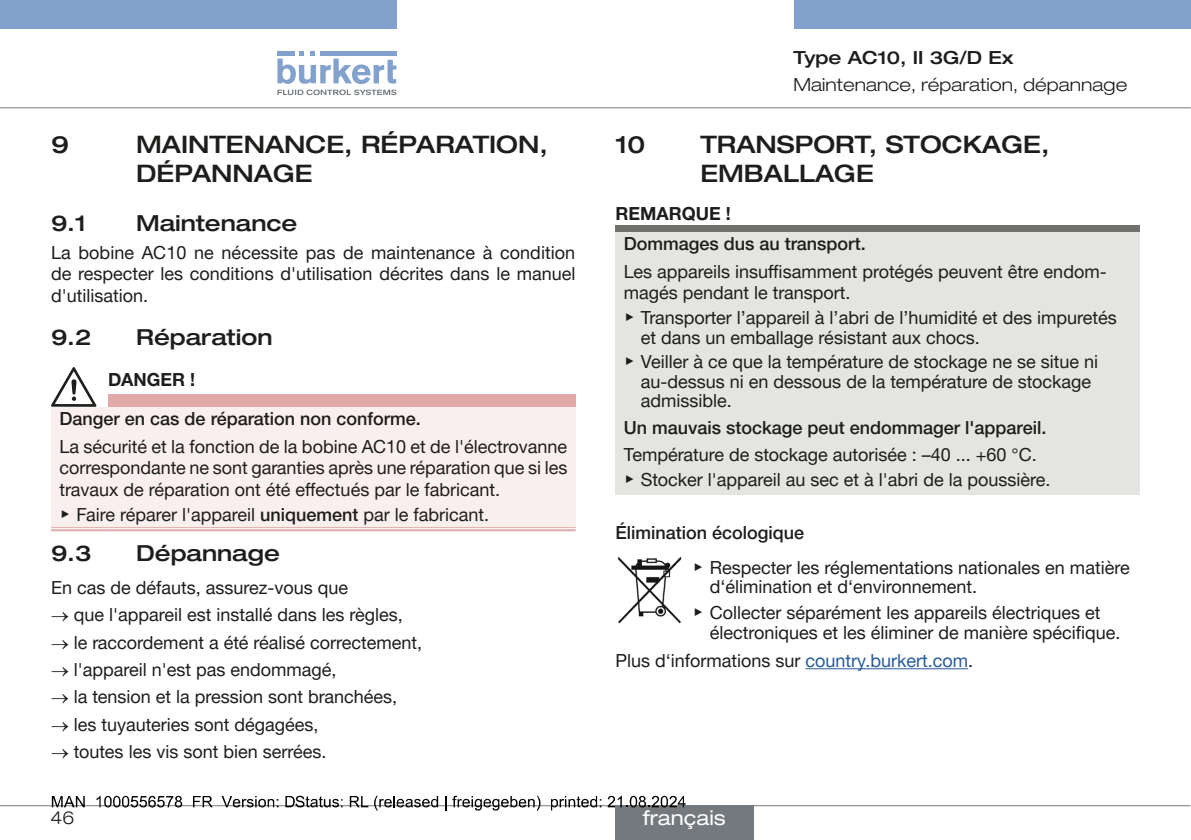
<style>
.page{position:relative;width:1191px;height:840px;background:#fff}
.page>*{position:absolute;margin:0;border:0;box-sizing:border-box;transform-origin:0 0}
.t1{font:500 expanded 24px/28.8px "Helvetica Neue LTW1 G";color:#1d1d1b}
.t2{font:500 expanded 22px "Helvetica Neue LTW1 G";color:#1d1d1b}
.t3{font:expanded 20px "Helvetica Neue LTW1 G";color:#fff}
.t4{font:18px/21.6px "Helvetica Neue LTW1 G";color:#1d1d1b}
.t5{font:500 18px "Helvetica Neue LTW1 G";color:#1d1d1b}
.t6{font:300 expanded 18px "Helvetica Neue LTW1 G";color:#1d1d1b}
.t7{font:500 expanded 18px "Helvetica Neue LTW1 G";color:#1d1d1b}
.t8{font:700 18px "Helvetica Neue LTW1 G";color:#1d1d1b}
.s1{font-family:"Arial Unicode MS"}
.s2{font-weight:500}
.s3{color:#275b9c}
</style>
<div class="page">
<svg style="left:1190px;top:0;width:1px;height:28px"></svg>
<div style="left:0;top:0;width:396px;height:28px;background:#82a2cd"></div>
<div style="left:793px;top:0;width:397px;height:28px;background:#82a2cd"></div>
<svg style="left:277px;top:51px;width:119px;height:44px"></svg>
<hr style="left:0;top:107px;width:1190px;height:1px;background:#73797d">
<div style="left:108px;top:394px;width:467px;height:12px;background:#e2a9a9"></div>
<div style="left:51px;top:406px;width:524px;height:123px;background:#faefef"></div>
<hr style="left:51px;top:527px;width:57px;height:4px;background:#fbf3f3">
<hr style="left:108px;top:527px;width:467px;height:4px;background:#fbf3f3">
<hr style="left:51px;top:527px;width:57px;height:1px;background:#e2a9a9">
<hr style="left:51px;top:529px;width:57px;height:2px;background:#e2a9a9">
<hr style="left:108px;top:527px;width:467px;height:1px;background:#e2a9a9">
<hr style="left:108px;top:529px;width:467px;height:2px;background:#e2a9a9">
<svg style="left:51px;top:367px;width:45px;height:39px"></svg>
<div style="left:615px;top:226px;width:525px;height:6px;background:#70706f"></div>
<div style="left:615px;top:232px;width:525px;height:262px;background:#e4e4e3"></div>
<img style="left:617px;top:556px;width:65px;height:68px">
<hr style="left:805px;top:668px;width:163px;height:1px;background:#275b9c">
<hr style="left:0;top:804px;width:1190px;height:1px;background:#73797d">
<div style="left:615px;top:805px;width:139px;height:34px;background:#73797d"></div>
<svg style="left:52px;top:796px;width:33px;height:10px"></svg>
<svg style="left:96px;top:795px;width:86px;height:12px"></svg>
<svg style="left:193px;top:796px;width:20px;height:10px"></svg>
<svg style="left:222px;top:796px;width:56px;height:11px"></svg>
<svg style="left:285px;top:795px;width:57px;height:12px"></svg>
<svg style="left:350px;top:796px;width:18px;height:10px"></svg>
<svg style="left:374px;top:795px;width:64px;height:15px"></svg>
<svg style="left:445px;top:796px;width:1px;height:14px"></svg>
<svg style="left:452px;top:795px;width:88px;height:15px"></svg>
<svg style="left:551px;top:796px;width:50px;height:14px"></svg>
<svg style="left:607px;top:795px;width:78px;height:12px"></svg>
<h1 class="t1" style="left:51px;top:129px;width:19px">9</h1>
<h1 class="t1" style="left:136px;top:129px;width:413px">MAINTENANCE, RÉPARATION,<br>DÉPANNAGE</h1>
<p class="t2" style="left:51px;top:209px;width:37px">9.1</p>
<p class="t2" style="left:136px;top:209px;width:163px">Maintenance</p>
<p class="t4" style="left:51px;top:241px;width:526px;text-align:justify">La bobine AC10 ne nécessite pas de maintenance à condition de respecter les conditions d'utilisation décrites dans le manuel d'utilisation.</p>
<p class="t2" style="left:51px;top:323px;width:42px">9.2</p>
<p class="t2" style="left:136px;top:323px;width:138px">Réparation</p>
<p class="t8" style="left:108px;top:368px;width:88px">DANGER !</p>
<p class="t5" style="left:60px;top:408px;width:363px">Danger en cas de réparation non conforme.</p>
<p class="t4" style="left:60px;top:435px;width:509px;text-align:justify">La sécurité et la fonction de la bobine AC10 et de l'électrovanne correspondante ne sont garanties après une réparation que si les travaux de réparation ont été effectués par le fabricant.</p>
<p class="t4" style="left:60px;top:503px;width:431px"><span class="s1">▶</span> Faire réparer l'appareil <span class="s2">uniquement</span> par le fabricant.</p>
<p class="t2" style="left:51px;top:539px;width:42px">9.3</p>
<p class="t2" style="left:136px;top:539px;width:145px">Dépannage</p>
<p class="t4" style="left:51px;top:576px;width:298px">En cas de défauts, assurez-vous que</p>
<p class="t4" style="left:51px;top:603px;width:353px">→ que l'appareil est installé dans les règles,</p>
<p class="t4" style="left:51px;top:631px;width:372px">→ le raccordement a été réalisé correctement,</p>
<p class="t4" style="left:51px;top:658px;width:287px">→ l'appareil n'est pas endommagé,</p>
<p class="t4" style="left:51px;top:685px;width:348px">→ la tension et la pression sont branchées,</p>
<p class="t4" style="left:51px;top:712px;width:269px">→ les tuyauteries sont dégagées,</p>
<p class="t4" style="left:51px;top:740px;width:277px">→ toutes les vis sont bien serrées.</p>
<p class="t6" style="left:51px;top:806px;width:26px">46</p>
<p class="t7" style="left:793px;top:46px;width:221px">Type AC10, II 3G/D Ex</p>
<p class="t6" style="left:793px;top:74px;width:335px">Maintenance, réparation, dépannage</p>
<h1 class="t1" style="left:615px;top:129px;width:31px">10</h1>
<h1 class="t1" style="left:700px;top:129px;width:350px">TRANSPORT, STOCKAGE,<br>EMBALLAGE</h1>
<p class="t8" style="left:615px;top:202px;width:117px">REMARQUE !</p>
<p class="t5" style="left:624px;top:233px;width:243px">Dommages dus au transport.</p>
<p class="t4" style="left:624px;top:260px;width:484px">Les appareils insuffisamment protégés peuvent être endom&shy;magés pendant le transport.</p>
<p class="t4" style="left:641px;top:308px;width:477px;line-height:19.2px;text-indent:-17px"><span class="s1">▶</span> Transporter l’appareil à l’abri de l’humidité et des impuretés et dans un emballage résistant aux chocs.</p>
<p class="t4" style="left:641px;top:352px;width:459px;line-height:19.2px;text-indent:-17px"><span class="s1">▶</span> Veiller à ce que la température de stockage ne se situe ni au-dessus ni en dessous de la température de stockage admissible.</p>
<p class="t5" style="left:624px;top:416px;width:424px">Un mauvais stockage peut endommager l'appareil.</p>
<p class="t4" style="left:624px;top:442px;width:428px;line-height:24.8px">Température de stockage autorisée : –40 ... +60 °C. <span class="s1">▶</span> Stocker l'appareil au sec et à l'abri de la poussière.</p>
<p class="t4" style="left:692px;top:515px;width:438px;line-height:34.4px;text-indent:-77px"><span class="s2">Élimination écologique<br></span><span class="s1">▶</span> Respecter les réglementations nationales en matière</p>
<p class="t4" style="left:692px;top:573px;width:409px;line-height:25.6px;text-indent:17px">d‘élimination et d‘environnement.<br><span class="s1">▶</span> Collecter séparément les appareils électriques et</p>
<p class="t4" style="left:615px;top:617px;width:507px;line-height:28.8px;text-indent:94px">électroniques et les éliminer de manière spécifique.<br>Plus d‘informations sur <span class="s3">country.burkert.com</span>.</p>
<p class="t3" style="left:643px;top:805px;width:84px">français</p>
</div>
